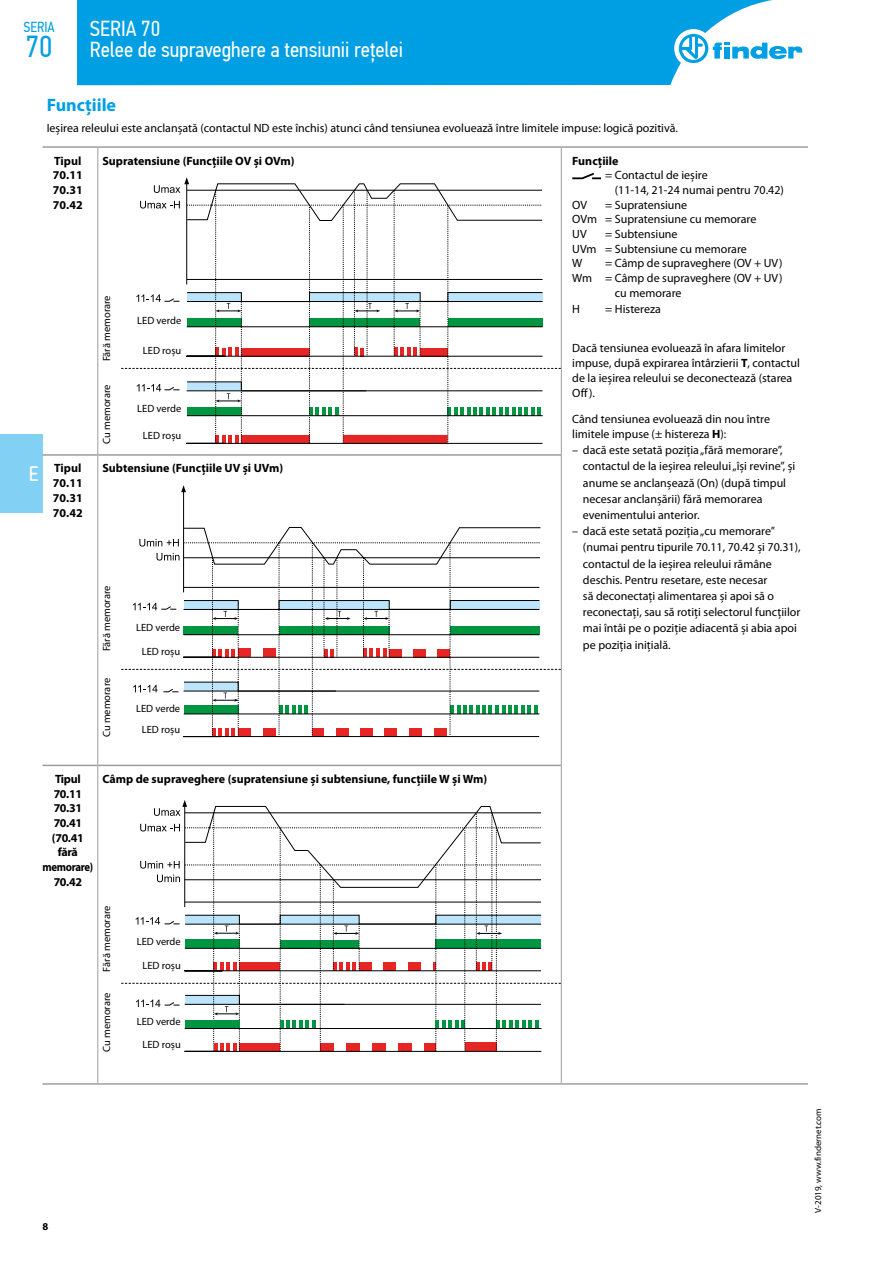
<style>
.page{position:relative;width:893px;height:1263px;background:#fff}
.page>*{position:absolute;margin:0;border:0;box-sizing:border-box;transform-origin:0 0}
.t1{font:30.3px "PF Din Text Cond Pro";color:#009fe3}
.t2{font:21.75px/21px "PF Din Text Cond Pro";color:#fff}
.t3{font:21px "PF Din Text Cond Pro";color:#fff}
.t4{font:700 18px "Myriad Pro";color:#009fe3}
.t5{font:14.55px "PF Din Text Cond Pro";color:#009fe3}
.t6{font:12px/16.2px "Myriad Pro";color:#000}
.t7{font:700 12px/14.7px "Myriad Pro";color:#000;text-align:justify}
.t8{font:700 12px/14.7px "Myriad Pro";letter-spacing:-.03em;color:#000;text-align:center}
.t9{font:10.5px/21.3px "Myriad Pro";color:#000;text-align:center}
.t10{font:700 10.5px "Myriad Pro";color:#000}
.t11{font:9px "Myriad Pro";color:#000}
.s1{font-weight:700}
</style>
<div class="page">
<div style="left:0;top:434px;width:43px;height:78px;background:#83d0f5"></div>
<hr style="left:43px;top:765px;width:54px;height:1px;background:#9d9d9c">
<hr style="left:98px;top:765px;width:463px;height:1px;background:#9d9d9c">
<hr style="left:43px;top:146px;width:55px;height:2px;background:#9d9d9c">
<hr style="left:98px;top:146px;width:463px;height:2px;background:#9d9d9c">
<hr style="left:561px;top:146px;width:247px;height:2px;background:#9d9d9c">
<hr style="left:43px;top:454px;width:54px;height:2px;background:#9d9d9c">
<hr style="left:43px;top:1083px;width:55px;height:2px;background:#9d9d9c">
<hr style="left:98px;top:454px;width:463px;height:2px;background:#9d9d9c">
<hr style="left:98px;top:1083px;width:463px;height:2px;background:#9d9d9c">
<hr style="left:561px;top:1083px;width:247px;height:2px;background:#9d9d9c">
<hr style="left:97px;top:148px;width:1px;height:307px;background:#9d9d9c">
<hr style="left:561px;top:148px;width:1px;height:307px;background:#9d9d9c">
<hr style="left:97px;top:455px;width:1px;height:310px;background:#9d9d9c">
<hr style="left:561px;top:455px;width:1px;height:310px;background:#9d9d9c">
<hr style="left:97px;top:765px;width:1px;height:318px;background:#9d9d9c">
<hr style="left:561px;top:765px;width:1px;height:318px;background:#9d9d9c">
<svg style="left:121px;top:177px;width:440px;height:267px"></svg>
<div style="left:124px;top:316px;width:57px;height:14px;background:#fff"></div>
<div style="left:124px;top:346px;width:57px;height:14px;background:#fff"></div>
<div style="left:124px;top:404px;width:57px;height:14px;background:#fff"></div>
<div style="left:124px;top:432px;width:57px;height:13px;background:#fff"></div>
<svg style="left:572px;top:172px;width:29px;height:8px"></svg>
<hr style="left:183px;top:492px;width:1px;height:100px;background:#000">
<svg style="left:181px;top:485px;width:5px;height:7px"></svg>
<svg style="left:121px;top:527px;width:440px;height:210px"></svg>
<div style="left:128px;top:623px;width:52px;height:14px;background:#fff"></div>
<div style="left:123px;top:647px;width:57px;height:14px;background:#fff"></div>
<div style="left:128px;top:704px;width:52px;height:14px;background:#fff"></div>
<div style="left:123px;top:725px;width:57px;height:14px;background:#fff"></div>
<svg style="left:121px;top:800px;width:440px;height:252px"></svg>
<div style="left:126px;top:937px;width:55px;height:14px;background:#fff"></div>
<div style="left:123px;top:961px;width:58px;height:14px;background:#fff"></div>
<div style="left:125px;top:1017px;width:56px;height:13px;background:#fff"></div>
<div style="left:123px;top:1040px;width:58px;height:14px;background:#fff"></div>
<div style="left:77px;top:0;width:695px;height:85px;background:#009fe3"></div>
<div style="left:674px;top:29px;width:39px;height:39px;background:#fff;border-radius:50%"></div>
<svg style="left:679px;top:34px;width:124px;height:29px"></svg>
<p class="t5" style="left:23px;top:19px;width:33px">SERIA</p>
<h1 class="t1" style="left:26px;top:28px;width:28px">70</h1>
<h2 class="t2" style="left:90px;top:18px;width:315px">SERIA 70<br>Relee de supraveghere a tensiunii reţelei</h2>
<h3 class="t3" style="left:29px;top:461px;width:11px">E</h3>
<h3 class="t4" style="left:47px;top:93px;width:71px">Funcţiile</h3>
<p class="t6" style="left:47px;top:119px;width:633px">Ieşirea releului este anclanşată (contactul ND este închis) atunci când tensiunea evoluează între limitele impuse: logică pozitivă.</p>
<p class="t7" style="left:53px;top:153px;width:31px">Tipul 70.11<br>70.31<br>70.42</p>
<p class="t7" style="left:102px;top:153px;width:194px">Supratensiune (Funcţiile OV şi OVm)</p>
<p class="t7" style="left:572px;top:153px;width:48px">Funcţiile</p>
<p class="t6" style="left:615px;top:168px;width:171px;line-height:14.7px;text-indent:-10px">= Contactul de ieşire<br>(11-14, 21-24 numai pentru 70.42)</p>
<p class="t6" style="left:572px;top:196px;width:16px">OV</p>
<p class="t6" style="left:572px;top:197px;width:186px;line-height:14.7px;text-indent:33px">= Supratensiune<br>OVm = Supratensiune cu memorare<br>UV</p>
<p class="t6" style="left:572px;top:226px;width:176px;line-height:14.7px;text-indent:33px">= Subtensiune<br>UVm = Subtensiune cu memorare<br>W</p>
<p class="t6" style="left:605px;top:255px;width:179px">= Câmp de supraveghere (OV + UV)</p>
<p class="t6" style="left:572px;top:270px;width:212px">Wm = Câmp de supraveghere (OV + UV)</p>
<p class="t6" style="left:615px;top:284px;width:68px">cu memorare</p>
<p class="t6" style="left:572px;top:301px;width:9px">H</p>
<p class="t6" style="left:605px;top:301px;width:57px">= Histereza</p>
<p class="t6" style="left:572px;top:341px;width:229px;line-height:14.7px">Dacă tensiunea evoluează în afara limitelor impuse, după expirarea întârzierii <span class="s1">T</span>, contactul de la ieşirea releului se deconectează (starea Off).</p>
<p class="t6" style="left:572px;top:412px;width:199px;line-height:14.7px">Când tensiunea evoluează din nou între limitele impuse (± histereza <span class="s1">H</span>):</p>
<p class="t6" style="left:583px;top:442px;width:214px;text-indent:-11px">– dacă este setată poziţia „fără memorare”, contactul de la ieşirea releului „îşi revine”, şi anume se anclanşează (On) (după timpul necesar anclanşării) fără memorarea evenimentului anterior.</p>
<p class="t6" style="left:583px;top:523px;width:219px;text-indent:-11px">– dacă este setată poziţia „cu memorare” (numai pentru tipurile 70.11, 70.42 şi 70.31), contactul de la ieşirea releului rămâne deschis. Pentru resetare, este necesar<br>să deconectaţi alimentarea şi apoi să o reconectaţi, sau să rotiţi selectorul funcţiilor mai întâi pe o poziţie adiacentă şi abia apoi pe poziţia iniţială.</p>
<p class="t9" style="left:96px;top:361px;width:67px;rotate:-90deg">Fără memorare</p>
<p class="t9" style="left:137px;top:310px;width:46px">LED verde</p>
<p class="t9" style="left:143px;top:340px;width:40px">LED roșu</p>
<p class="t9" style="left:96px;top:444px;width:61px;rotate:-90deg">Cu memorare</p>
<p class="t9" style="left:137px;top:397px;width:46px">LED verde</p>
<p class="t9" style="left:143px;top:425px;width:40px">LED roșu</p>
<p class="t7" style="left:53px;top:461px;width:31px">Tipul 70.11<br>70.31<br>70.42</p>
<p class="t7" style="left:102px;top:461px;width:182px">Subtensiune (Funcţiile UV şi UVm)</p>
<p class="t9" style="left:96px;top:651px;width:67px;rotate:-90deg">Fără memorare</p>
<p class="t9" style="left:136px;top:617px;width:46px">LED verde</p>
<p class="t9" style="left:142px;top:640px;width:40px">LED roșu</p>
<p class="t9" style="left:96px;top:737px;width:61px;rotate:-90deg">Cu memorare</p>
<p class="t9" style="left:136px;top:697px;width:46px">LED verde<br>LED roșu</p>
<p class="t8" style="left:43px;top:771px;width:52px">Tipul<br>70.11<br>70.31<br>70.41 (70.41 fără memorare)<br>70.42</p>
<p class="t7" style="left:102px;top:771px;width:386px">Câmp de supraveghere (supratensiune şi subtensiune, funcţiile W şi Wm)</p>
<p class="t9" style="left:96px;top:971px;width:67px;rotate:-90deg">Fără memorare</p>
<p class="t9" style="left:96px;top:1052px;width:61px;rotate:-90deg">Cu memorare</p>
<p class="t9" style="left:137px;top:931px;width:46px">LED verde</p>
<p class="t9" style="left:142px;top:954px;width:40px">LED roșu</p>
<p class="t9" style="left:137px;top:1010px;width:46px">LED verde</p>
<p class="t9" style="left:142px;top:1034px;width:40px">LED roșu</p>
<p class="t10" style="left:43px;top:1219px;width:7px">8</p>
<p class="t11" style="left:812px;top:1213px;width:106px;rotate:-90deg">V-2019, www.findernet.com</p>
</div>
